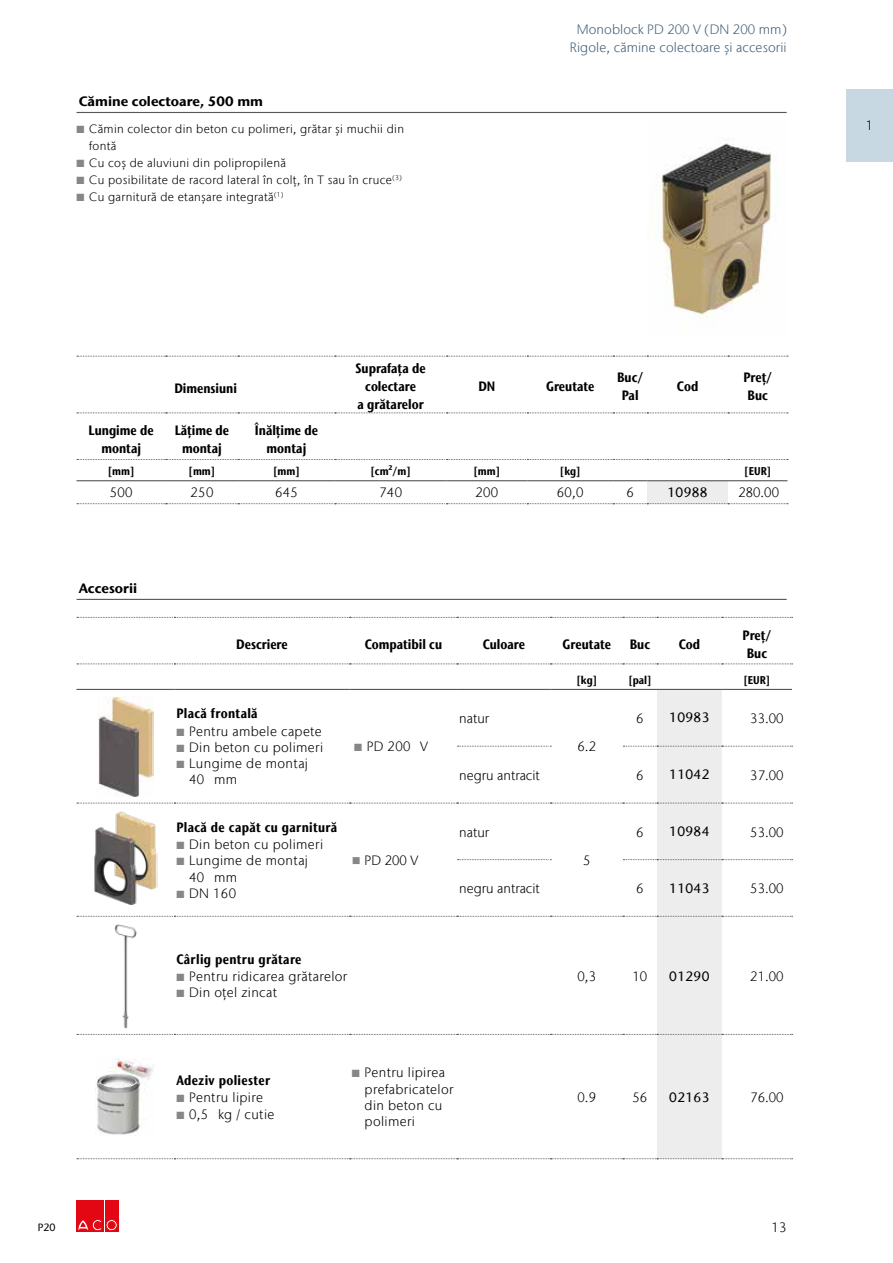
<style>
.page{position:relative;width:893px;height:1263px;background:#fff}
.page>*{position:absolute;margin:0;border:0;box-sizing:border-box;transform-origin:0 0}
.t1{font:300 13.5px/16.2px "Stone Sans IIITC Com";letter-spacing:.025em;color:#000}
.t2{font:700 condensed 13.5px/17.9px "Stone Sans IIITC Com";color:#000;text-align:center}
.t3{font:700 condensed 13.5px "Stone Sans IIITC Com";letter-spacing:.025em;color:#000}
.t4{font:300 13.5px/17.9px "Stone Sans IIITC Com";letter-spacing:.005em;color:#415f77;text-align:center}
.t5{font:500 13.5px "Stone Sans IIITC Com";letter-spacing:.025em;color:#000}
.t6{font:700 13.5px "Stone Sans IIITC Com";color:#000}
.t7{font:300 13.5px "Stone Sans IIITC Com";color:#000}
.t8{font:300 12px/17px "Stone Sans IIITC Com";letter-spacing:.025em;color:#000}
.t9{font:700 condensed 11.25px "Stone Sans IIITC Com";color:#000}
.t10{font:500 10.5px "Stone Sans IIITC Com";color:#000}
.s1{color:#878787}
</style>
<div class="page">
<div style="left:77px;top:1200px;width:13px;height:32px;background:#e30613"></div>
<div style="left:91px;top:1200px;width:13px;height:32px;background:#e30613"></div>
<svg style="left:78px;top:1219px;width:24px;height:12px"></svg>
<div style="left:105px;top:1200px;width:13px;height:32px;background:#e30613"></div>
<svg style="left:106px;top:1219px;width:11px;height:12px"></svg>
<div style="left:106px;top:1219px;width:11px;height:12px;border:1px solid #e30613;border-radius:50%"></div>
<div style="left:108px;top:1221px;width:7px;height:8px;background:#e30613;border-radius:50%"></div>
<div style="left:108px;top:1221px;width:7px;height:8px;border:1px solid #e30613;border-radius:50%"></div>
<div style="left:846px;top:89px;width:47px;height:73px;background:#c7d8e2"></div>
<hr style="left:77px;top:112px;width:344px;height:1px;background:#575756">
<hr style="left:421px;top:112px;width:366px;height:1px;background:#575756">
<img style="left:656px;top:143px;width:117px;height:174px">
<div style="left:647px;top:481px;width:81px;height:23px;background:#ededed"></div>
<svg style="left:77px;top:503px;width:711px;height:1px"></svg>
<svg style="left:77px;top:356px;width:711px;height:1px"></svg>
<svg style="left:77px;top:412px;width:711px;height:1px"></svg>
<svg style="left:77px;top:459px;width:711px;height:1px"></svg>
<hr style="left:77px;top:480px;width:89px;height:1px;background:#575756">
<hr style="left:166px;top:480px;width:72px;height:1px;background:#575756">
<hr style="left:238px;top:480px;width:97px;height:1px;background:#575756">
<hr style="left:335px;top:480px;width:111px;height:1px;background:#575756">
<hr style="left:446px;top:480px;width:81px;height:1px;background:#575756">
<hr style="left:527px;top:480px;width:86px;height:1px;background:#575756">
<hr style="left:613px;top:480px;width:34px;height:1px;background:#575756">
<hr style="left:647px;top:480px;width:81px;height:1px;background:#575756">
<hr style="left:728px;top:480px;width:59px;height:1px;background:#575756">
<hr style="left:77px;top:599px;width:710px;height:1px;background:#575756">
<svg style="left:77px;top:690px;width:716px;height:469px"></svg>
<svg style="left:77px;top:617px;width:716px;height:1px"></svg>
<svg style="left:77px;top:663px;width:716px;height:1px"></svg>
<hr style="left:77px;top:689px;width:97px;height:1px;background:#575756">
<hr style="left:174px;top:689px;width:176px;height:1px;background:#575756">
<hr style="left:350px;top:689px;width:107px;height:1px;background:#575756">
<hr style="left:457px;top:689px;width:94px;height:1px;background:#575756">
<hr style="left:551px;top:689px;width:72px;height:1px;background:#575756">
<hr style="left:623px;top:689px;width:34px;height:1px;background:#575756">
<hr style="left:657px;top:689px;width:65px;height:1px;background:#575756">
<hr style="left:722px;top:689px;width:70px;height:1px;background:#575756">
<img style="left:97px;top:696px;width:57px;height:101px">
<img style="left:93px;top:810px;width:65px;height:94px">
<img style="left:114px;top:923px;width:22px;height:105px">
<img style="left:96px;top:1058px;width:59px;height:78px">
<p class="t6" style="left:79px;top:93px;width:186px">Cămine colectoare, 500 mm</p>
<p class="t8" style="left:89px;top:120px;width:316px;text-indent:-13px"><span class="s1">■</span> Cămin colector din beton cu polimeri, grătar și muchii din fontă</p>
<p class="t8" style="left:77px;top:154px;width:211px"><span class="s1">■</span> Cu coș de aluviuni din polipropilenă</p>
<p class="t8" style="left:77px;top:171px;width:327px"><span class="s1">■</span> Cu posibilitate de racord lateral în colț, în T sau în cruce<sup>(3)</sup></p>
<p class="t8" style="left:77px;top:188px;width:208px"><span class="s1">■</span> Cu garnitură de etanșare integrată<sup>(1)</sup></p>
<p class="t4" style="left:570px;top:20px;width:218px">Monoblock PD 200 V (DN 200 mm)<br>Rigole, cămine colectoare și accesorii</p>
<p class="t2" style="left:174px;top:379px;width:64px">Dimensiuni</p>
<p class="t2" style="left:356px;top:359px;width:72px">Suprafața de colectare<br>a grătarelor</p>
<p class="t2" style="left:478px;top:377px;width:19px">DN</p>
<p class="t2" style="left:546px;top:377px;width:50px">Greutate</p>
<p class="t2" style="left:617px;top:368px;width:28px">Buc/<br>Pal</p>
<p class="t2" style="left:677px;top:377px;width:23px">Cod</p>
<p class="t2" style="left:743px;top:368px;width:30px">Preț/<br>Buc</p>
<p class="t2" style="left:89px;top:421px;width:67px">Lungime de montaj</p>
<p class="t2" style="left:175px;top:421px;width:56px">Lățime de montaj</p>
<p class="t2" style="left:255px;top:421px;width:65px">Înălțime de montaj</p>
<p class="t9" style="left:108px;top:464px;width:28px">[mm]</p>
<p class="t9" style="left:189px;top:464px;width:28px">[mm]</p>
<p class="t9" style="left:273px;top:464px;width:28px">[mm]</p>
<p class="t9" style="left:370px;top:464px;width:42px">[cm²/m]</p>
<p class="t9" style="left:474px;top:464px;width:28px">[mm]</p>
<p class="t9" style="left:560px;top:464px;width:22px">[kg]</p>
<p class="t9" style="left:744px;top:464px;width:28px">[EUR]</p>
<p class="t1" style="left:110px;top:484px;width:24px">500</p>
<p class="t1" style="left:191px;top:484px;width:24px">250</p>
<p class="t1" style="left:275px;top:484px;width:24px">645</p>
<p class="t1" style="left:379px;top:484px;width:24px">740</p>
<p class="t1" style="left:475px;top:484px;width:24px">200</p>
<p class="t1" style="left:557px;top:484px;width:28px">60,0</p>
<p class="t1" style="left:626px;top:484px;width:9px">6</p>
<p class="t5" style="left:667px;top:484px;width:42px">10988</p>
<p class="t1" style="left:738px;top:484px;width:42px">280.00</p>
<p class="t6" style="left:79px;top:579px;width:60px">Accesorii</p>
<p class="t2" style="left:236px;top:635px;width:53px">Descriere</p>
<p class="t2" style="left:365px;top:635px;width:79px">Compatibil cu</p>
<p class="t2" style="left:483px;top:635px;width:44px">Culoare</p>
<p class="t2" style="left:563px;top:635px;width:50px">Greutate</p>
<p class="t2" style="left:630px;top:635px;width:22px">Buc</p>
<p class="t2" style="left:679px;top:635px;width:23px">Cod</p>
<p class="t2" style="left:742px;top:626px;width:30px">Preț/<br>Buc</p>
<p class="t9" style="left:576px;top:673px;width:22px">[kg]</p>
<p class="t9" style="left:628px;top:673px;width:25px">[pal]</p>
<p class="t9" style="left:743px;top:673px;width:28px">[EUR]</p>
<p class="t3" style="left:176px;top:705px;width:83px">Placă frontală</p>
<p class="t1" style="left:176px;top:723px;width:147px"><span class="s1">■</span> Pentru ambele capete</p>
<p class="t1" style="left:176px;top:739px;width:148px"><span class="s1">■</span> Din beton cu polimeri</p>
<p class="t1" style="left:189px;top:755px;width:120px;text-indent:-13px"><span class="s1">■</span> Lungime de montaj<br>40 mm</p>
<p class="t1" style="left:636px;top:710px;width:9px">6</p>
<p class="t5" style="left:669px;top:709px;width:42px">10983</p>
<p class="t1" style="left:750px;top:710px;width:35px">33.00</p>
<p class="t1" style="left:459px;top:710px;width:32px">natur</p>
<p class="t1" style="left:354px;top:738px;width:75px"><span class="s1">■</span> PD 200 V</p>
<p class="t1" style="left:578px;top:738px;width:20px">6.2</p>
<p class="t7" style="left:459px;top:767px;width:82px">negru antracit</p>
<p class="t1" style="left:636px;top:767px;width:9px">6</p>
<p class="t5" style="left:669px;top:766px;width:42px">11042</p>
<p class="t1" style="left:750px;top:767px;width:35px">37.00</p>
<p class="t3" style="left:176px;top:819px;width:162px">Placă de capăt cu garnitură</p>
<p class="t1" style="left:176px;top:836px;width:148px"><span class="s1">■</span> Din beton cu polimeri</p>
<p class="t1" style="left:189px;top:852px;width:120px;text-indent:-13px"><span class="s1">■</span> Lungime de montaj<br>40 mm</p>
<p class="t1" style="left:176px;top:885px;width:61px"><span class="s1">■</span> DN 160</p>
<p class="t1" style="left:352px;top:852px;width:68px"><span class="s1">■</span> PD 200 V</p>
<p class="t3" style="left:176px;top:950px;width:127px">Cârlig pentru grătare</p>
<p class="t1" style="left:176px;top:968px;width:172px"><span class="s1">■</span> Pentru ridicarea grătarelor</p>
<p class="t1" style="left:176px;top:984px;width:102px"><span class="s1">■</span> Din oțel zincat</p>
<p class="t1" style="left:459px;top:824px;width:32px">natur</p>
<p class="t1" style="left:583px;top:852px;width:9px">5</p>
<p class="t1" style="left:636px;top:824px;width:9px">6</p>
<p class="t5" style="left:669px;top:823px;width:42px">10984</p>
<p class="t1" style="left:750px;top:824px;width:35px">53.00</p>
<p class="t7" style="left:459px;top:880px;width:82px">negru antracit</p>
<p class="t1" style="left:636px;top:880px;width:9px">6</p>
<p class="t5" style="left:669px;top:879px;width:42px">11043</p>
<p class="t1" style="left:750px;top:880px;width:35px">53.00</p>
<p class="t1" style="left:578px;top:968px;width:20px">0,3</p>
<p class="t1" style="left:633px;top:968px;width:16px">10</p>
<p class="t5" style="left:669px;top:967px;width:42px">01290</p>
<p class="t1" style="left:750px;top:968px;width:35px">21.00</p>
<p class="t3" style="left:176px;top:1072px;width:95px">Adeziv poliester</p>
<p class="t1" style="left:176px;top:1089px;width:88px"><span class="s1">■</span> Pentru lipire</p>
<p class="t1" style="left:176px;top:1105px;width:100px"><span class="s1">■</span> 0,5 kg / cutie</p>
<p class="t1" style="left:365px;top:1064px;width:90px;text-indent:-13px"><span class="s1">■</span> Pentru lipirea prefabricatelor din beton cu polimeri</p>
<p class="t1" style="left:578px;top:1089px;width:20px">0.9</p>
<p class="t1" style="left:633px;top:1089px;width:16px">56</p>
<p class="t5" style="left:669px;top:1089px;width:42px">02163</p>
<p class="t1" style="left:750px;top:1089px;width:35px">76.00</p>
<p class="t10" style="left:38px;top:1221px;width:19px">P20</p>
<p class="t1" style="left:771px;top:1219px;width:17px">13</p>
<p class="t1" style="left:866px;top:117px;width:9px">1</p>
</div>
